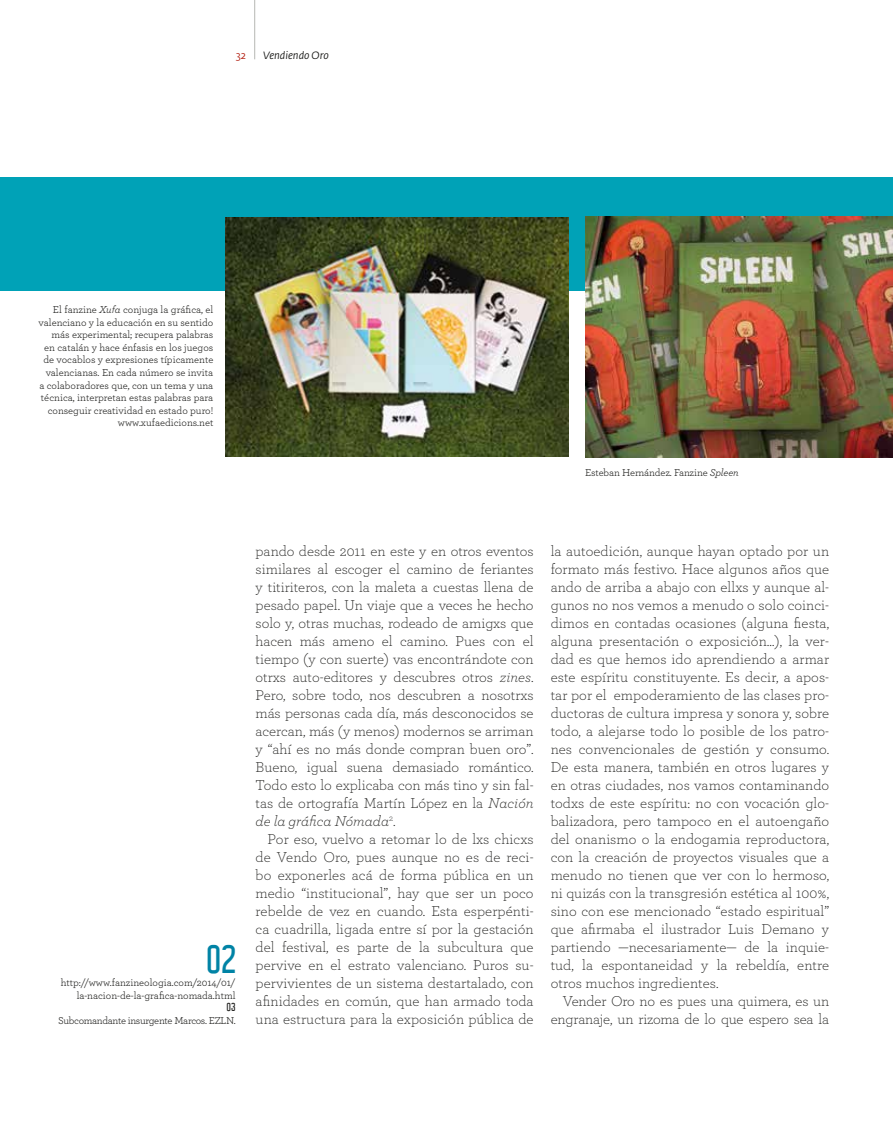
<style>
.page{position:relative;width:893px;height:1127px;background:#fff}
.page>*{position:absolute;margin:0;border:0;box-sizing:border-box;transform-origin:0 0}
.t1{font:700 36px "Politica";color:#0083a5}
.t2{font:300 15px/18px "Archer";color:#1d1d1b;text-align:justify}
.t3{font:10.5px/12.6px "Archer";color:#1d1d1b;text-align:right}
.t4{font:10.5px "Archer";letter-spacing:-.03em;color:#1d1d1b}
.t5{font:italic 10.5px "Fedra Sans Pro";color:#1d1d1b}
.t6{font:10.5px "Fedra Sans Pro";color:#b32012}
.t7{font:700 10.5px "Politica";color:#1d1d1b}
.s1{font-style:italic}
</style>
<div class="page">
<hr style="left:254px;top:0;width:1px;height:59px;background:#b6b7b3">
<div style="left:0;top:177px;width:893px;height:114px;background:#00a2b7"></div>
<img style="left:226px;top:218px;width:343px;height:238px">
<img style="left:585px;top:216px;width:308px;height:242px">
<p class="t6" style="left:236px;top:49px;width:12px">32</p>
<p class="t5" style="left:263px;top:49px;width:67px">Vendiendo Oro</p>
<p class="t3" style="left:39px;top:303px;width:176px">El fanzine <span class="s1">Xufa</span> conjuga la gráfica, el valenciano y la educación en su sentido más experimental; recupera palabras en catalán y hace énfasis en los juegos de vocablos y expresiones típicamente valencianas. En cada número se invita a colaboradores que, con un tema y una técnica, interpretan estas palabras para conseguir creatividad en estado puro! www.xufaedicions.net</p>
<p class="t3" style="left:585px;top:466px;width:155px">Esteban Hernández. Fanzine <span class="s1">Spleen</span></p>
<h1 class="t1" style="left:206px;top:935px;width:31px">02</h1>
<p class="t3" style="left:61px;top:976px;width:176px">http://www.fanzineologia.com/2014/01/ la-nacion-de-la-grafica-nomada.html</p>
<p class="t7" style="left:226px;top:1000px;width:11px">03</p>
<p class="t4" style="left:58px;top:1013px;width:179px">Subcomandante insurgente Marcos. EZLN.</p>
<p class="t2" style="left:256px;top:542px;width:280px">pando desde 2011 en este y en otros eventos similares al escoger el camino de feriantes y titiriteros, con la maleta a cuestas llena de pesado papel. Un viaje que a veces he hecho solo y, otras muchas, rodeado de amigxs que hacen más ameno el camino. Pues con el tiempo (y con suerte) vas encontrándote con otrxs auto-editores y descubres otros <span class="s1">zines</span>.<br>Pero, sobre todo, nos descubren a nosotrxs más personas cada día, más desconocidos se acercan, más (y menos) modernos se arriman y “ahí es no más donde compran buen oro”.<br>Bueno, igual suena demasiado romántico.<br>Todo esto lo explicaba con más tino y sin fal&shy;tas de ortografía Martín López en la <span class="s1">Nación de la gráfica Nómada</span><sup>2</sup>.</p>
<p class="t2" style="left:256px;top:830px;width:280px;text-indent:12px">Por eso, vuelvo a retomar lo de lxs chicxs de Vendo Oro, pues aunque no es de reci&shy;bo exponerles acá de forma pública en un medio “institucional”, hay que ser un poco rebelde de vez en cuando. Esta esperpénti&shy;ca cuadrilla, ligada entre sí por la gestación del festival, es parte de la subcultura que pervive en el estrato valenciano. Puros su&shy;pervivientes de un sistema destartalado, con afinidades en común, que han armado toda una estructura para la exposición pública de</p>
<p class="t2" style="left:551px;top:542px;width:280px">la autoedición, aunque hayan optado por un formato más festivo. Hace algunos años que ando de arriba a abajo con ellxs y aunque al&shy;gunos no nos vemos a menudo o solo coinci&shy;dimos en contadas ocasiones (alguna fiesta, alguna presentación o exposición…), la ver&shy;dad es que hemos ido aprendiendo a armar este espíritu constituyente. Es decir, a apos&shy;tar por el empoderamiento de las clases pro&shy;ductoras de cultura impresa y sonora y, sobre todo, a alejarse todo lo posible de los patro&shy;nes convencionales de gestión y consumo.<br>De esta manera, también en otros lugares y en otras ciudades, nos vamos contaminando todxs de este espíritu: no con vocación glo&shy;balizadora, pero tampoco en el autoengaño del onanismo o la endogamia reproductora, con la creación de proyectos visuales que a menudo no tienen que ver con lo hermoso, ni quizás con la transgresión estética al 100%, sino con ese mencionado “estado espiritual” que afirmaba el ilustrador Luis Demano y partiendo —necesariamente— de la inquie&shy;tud, la espontaneidad y la rebeldía, entre otros muchos ingredientes.</p>
<p class="t2" style="left:551px;top:992px;width:280px;text-align:right">Vender Oro no es pues una quimera, es un engranaje, un rizoma de lo que espero sea la</p>
</div>
